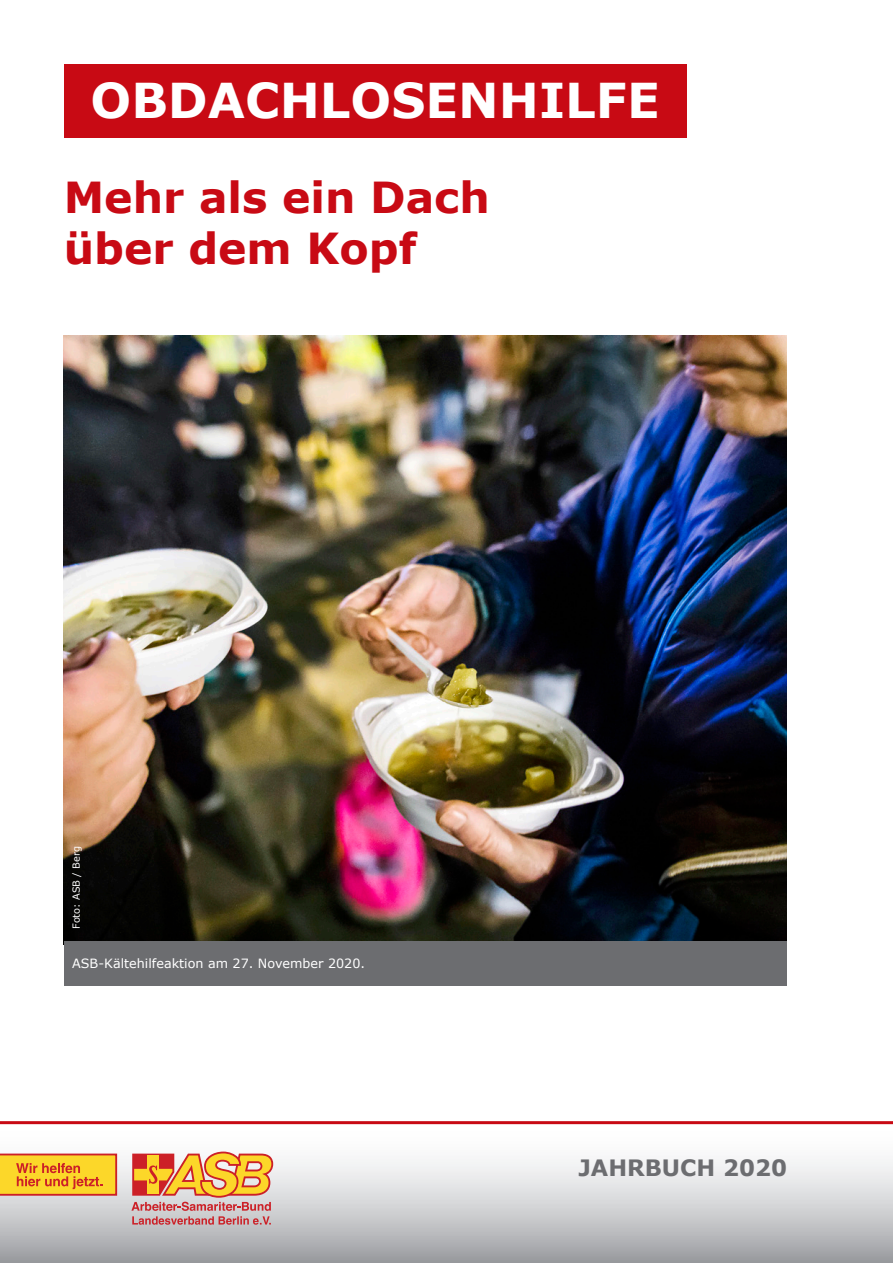
<style>
.page{position:relative;width:893px;height:1263px;background:#fff}
.page>*{position:absolute;margin:0;border:0;box-sizing:border-box;transform-origin:0 0}
.t1{font:700 48px "Verdana";color:#fff}
.BU_BIlderbox{font:700 42.75px/51px "Verdana";color:#c80a14}
.t2{font:700 22.5px "Verdana";color:#6c6d70}
.BU_BIlderbox-2{font:12.75px "Verdana";color:#fff}
.BU_BIlderbox-3{font:9.75px "Verdana";color:#fff}
</style>
<div class="page">
<div style="left:0;top:1124px;width:893px;height:139px;background:linear-gradient(to bottom,#fff,#a3a4a8)"></div>
<hr style="left:0;top:1121px;width:893px;height:3px;background:#c80a14">
<svg style="left:0;top:1153px;width:117px;height:43px;background:#f0ae2c"></svg>
<svg style="left:131px;top:1151px;width:142px;height:74px;background:#dfa275"></svg>
<div style="left:64px;top:64px;width:623px;height:74px;background:#c80a14"></div>
<img style="left:64px;top:335px;width:723px;height:606px">
<div style="left:64px;top:941px;width:723px;height:45px;background:#6c6d70"></div>
<p class="t1" style="left:91px;top:70px;width:571px">OBDACHLOSENHILFE</p>
<p class="BU_BIlderbox" style="left:64px;top:172px;width:428px">Mehr als ein Dach über dem Kopf</p>
<p class="BU_BIlderbox-3" style="left:70px;top:929px;width:84px;rotate:-90deg">Foto: ASB / Berg</p>
<p class="BU_BIlderbox-2" style="left:72px;top:955px;width:294px">ASB-Kältehilfeaktion am 27. November 2020.</p>
<p class="t2" style="left:578px;top:1154px;width:210px">JAHRBUCH 2020</p>
</div>
